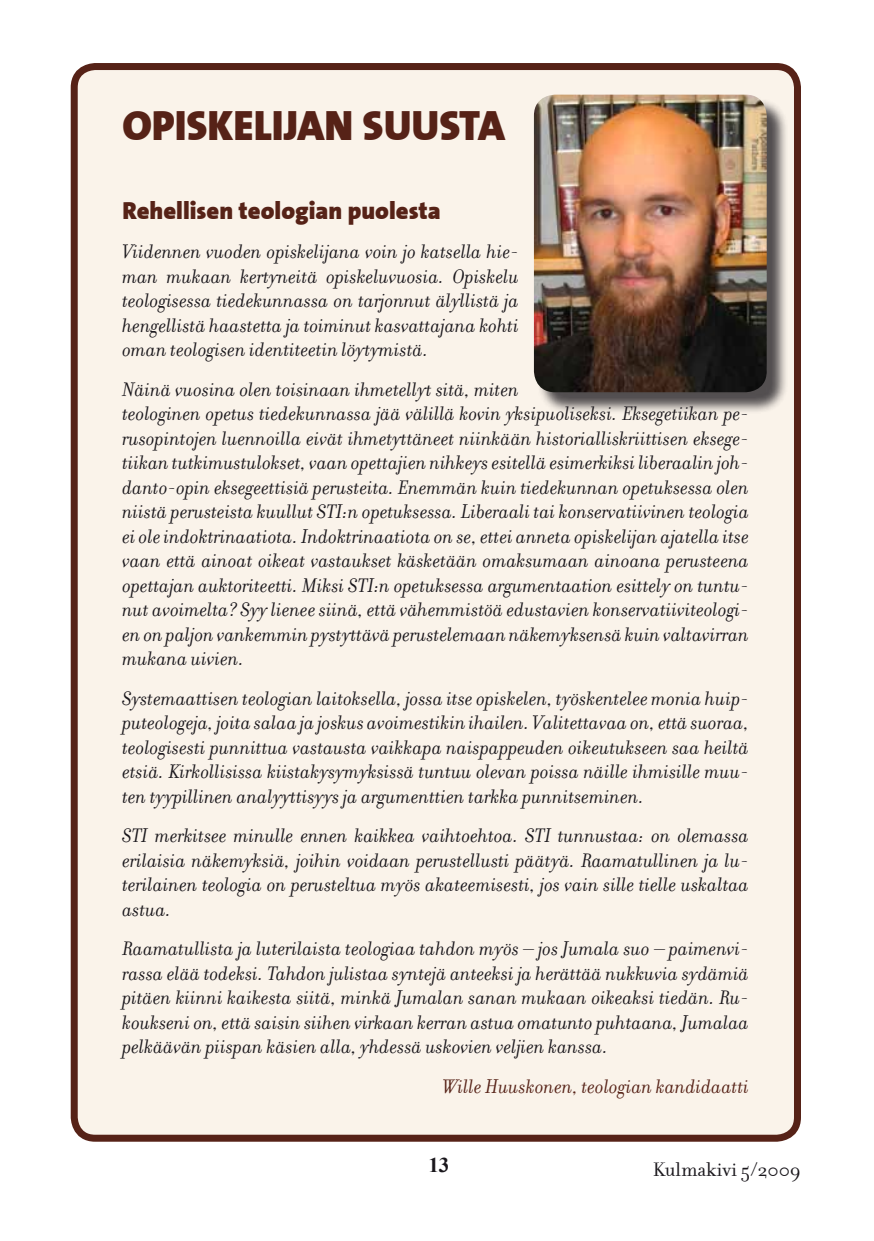
<style>
.page{position:relative;width:874px;height:1241px;background:#fff}
.page>*{position:absolute;margin:0;border:0;box-sizing:border-box;transform-origin:0 0}
.t1{font:42px "The Sans Black Plain";color:#562217}
.t2{font:24.5px "The Sans Black Plain";color:#562217}
.t3{font:italic 21px/24.5px "Filosofia";color:#1a171c;text-align:justify}
.t4{font:italic 21px "Filosofia";color:#562217}
.t5{font:21px "Filosofia";color:#1a171c}
.t6{font:700 21px "Times New Roman";color:#1a171c}
</style>
<div class="page">
<div style="left:74px;top:66px;width:723px;height:1071px;background:#faf3ea;border-radius:21px"></div>
<div style="left:71px;top:63px;width:729px;height:1078px;border:7px solid #562217;border-radius:21px"></div>
<div style="left:536px;top:97px;width:251px;height:317px;background:#1a171c;opacity:.75"></div>
<img style="left:533px;top:95px;width:233px;height:297px">
<h1 class="t1" style="left:122px;top:90px;width:384px">OPISKELIJAN SUUSTA</h1>
<p class="t2" style="left:122px;top:189px;width:320px">Rehellisen teologian puolesta</p>
<p class="t3" style="left:122px;top:240px;width:398px">Viidennen vuoden opiskelijana voin jo katsella hie&shy;man mukaan kertyneitä opiskeluvuosia. Opiskelu teologisessa tiedekunnassa on tarjonnut älyllistä ja hengellistä haastetta ja toiminut kasvattajana kohti oman teologisen identiteetin löytymistä.</p>
<p class="t3" style="left:122px;top:377px;width:628px;text-align:left">Näinä vuosina olen toisinaan ihmetellyt sitä, miten<br>teologinen opetus tiedekunnassa jää välillä kovin yksipuoliseksi. Eksegetiikan pe&shy;rusopintojen luennoilla eivät ihmetyttäneet niinkään historialliskriittisen eksege&shy;tiikan tutkimustulokset, vaan opettajien nihkeys esitellä esimerkiksi liberaalin joh&shy;danto-opin eksegeettisiä perusteita. Enemmän kuin tiedekunnan opetuksessa olen niistä perusteista kuullut STI:n opetuksessa. Liberaali tai konservatiivinen teologia ei ole indoktrinaatiota. Indoktrinaatiota on se, ettei anneta opiskelijan ajatella itse vaan että ainoat oikeat vastaukset käsketään omaksumaan ainoana perusteena opettajan auktoriteetti. Miksi STI:n opetuksessa argumentaation esittely on tuntu&shy;nut avoimelta? Syy lienee siinä, että vähemmistöä edustavien konservatiiviteologi&shy;en on paljon vankemmin pystyttävä perustelemaan näkemyksensä kuin valtavirran mukana uivien.</p>
<p class="t3" style="left:122px;top:686px;width:628px">Systemaattisen teologian laitoksella, jossa itse opiskelen, työskentelee monia huip&shy;puteologeja, joita salaa ja joskus avoimestikin ihailen. Valitettavaa on, että suoraa, teologisesti punnittua vastausta vaikkapa naispappeuden oikeutukseen saa heiltä etsiä. Kirkollisissa kiistakysymyksissä tuntuu olevan poissa näille ihmisille muu&shy;ten tyypillinen analyyttisyys ja argumenttien tarkka punnitseminen.</p>
<p class="t3" style="left:122px;top:823px;width:628px">STI merkitsee minulle ennen kaikkea vaihtoehtoa. STI tunnustaa: on olemassa erilaisia näkemyksiä, joihin voidaan perustellusti päätyä. Raamatullinen ja lu&shy;terilainen teologia on perusteltua myös akateemisesti, jos vain sille tielle uskaltaa astua.</p>
<p class="t3" style="left:122px;top:936px;width:628px">Raamatullista ja luterilaista teologiaa tahdon myös – jos Jumala suo – paimenvi&shy;rassa elää todeksi. Tahdon julistaa syntejä anteeksi ja herättää nukkuvia sydämiä pitäen kiinni kaikesta siitä, minkä Jumalan sanan mukaan oikeaksi tiedän. Ru&shy;koukseni on, että saisin siihen virkaan kerran astua omatunto puhtaana, Jumalaa pelkäävän piispan käsien alla, yhdessä uskovien veljien kanssa.</p>
<p class="t4" style="left:443px;top:1074px;width:307px">Wille Huuskonen, teologian kandidaatti</p>
<p class="t6" style="left:428px;top:1149px;width:22px">13</p>
<p class="t5" style="left:652px;top:1157px;width:149px">Kulmakivi 5/2009</p>
</div>
